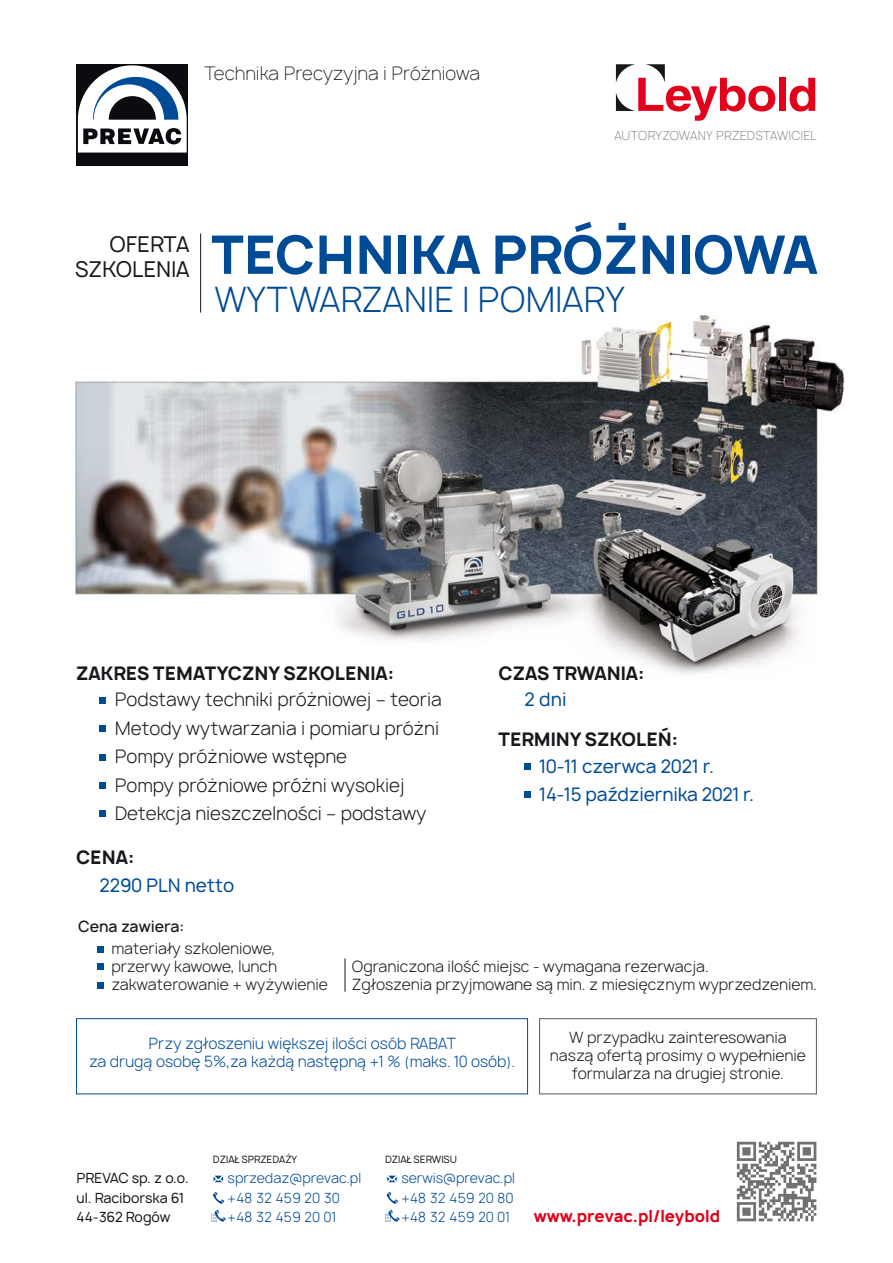
<style>
.page{position:relative;width:893px;height:1263px;background:#fff}
.page>*{position:absolute;margin:0;border:0;box-sizing:border-box;transform-origin:0 0}
.t1{font:700 51px "Manrope";color:#004b95}
.t2{font:300 33.6px "Manrope";color:#004b95}
.t3{font:21px/25.2px "Manrope";color:#1a171c;text-align:right}
.t4{font:300 18px/28.5px "Manrope";color:#1a171c}
.t5{font:700 18px "Manrope";color:#1a171c}
.t6{font:18px/28.5px "Manrope";color:#004b95}
.t7{font:100 18px "Manrope";color:#1a171c}
.t8{font:700 15.75px "Manrope";color:#e2001a}
.t9{font:300 15px/18px "Manrope";color:#1a171c;text-align:center}
.t10{font:300 15px/18px "Manrope";color:#004b95;text-align:center}
.t11{font:500 15px "Manrope";color:#1a171c}
.t12{font:300 13.5px/19.5px "Manrope";letter-spacing:.01em;color:#004b95}
.t13{font:13.5px/19.5px "Manrope";color:#1a171c}
.t14{font:100 12px "Manrope";letter-spacing:.025em;color:#707172}
.t15{font:9.75px "Manrope";color:#1a171c}
</style>
<div class="page">
<img style="left:75px;top:310px;width:770px;height:364px">
<svg style="left:98px;top:947px;width:6px;height:6px"></svg>
<svg style="left:98px;top:964px;width:6px;height:6px"></svg>
<svg style="left:98px;top:982px;width:6px;height:6px"></svg>
<div style="left:99px;top:697px;width:7px;height:6px;background:#004b95"></div>
<div style="left:99px;top:726px;width:7px;height:6px;background:#004b95"></div>
<div style="left:99px;top:754px;width:7px;height:6px;background:#004b95"></div>
<div style="left:99px;top:782px;width:7px;height:6px;background:#004b95"></div>
<div style="left:99px;top:811px;width:7px;height:6px;background:#004b95"></div>
<div style="left:779px;top:78px;width:7px;height:33px;background:#e2001a"></div>
<svg style="left:790px;top:78px;width:25px;height:34px"></svg>
<svg style="left:616px;top:64px;width:159px;height:57px"></svg>
<svg style="left:213px;top:1192px;width:11px;height:12px"></svg>
<svg style="left:211px;top:1210px;width:15px;height:12px"></svg>
<svg style="left:213px;top:1175px;width:10px;height:8px"></svg>
<svg style="left:387px;top:1192px;width:11px;height:12px"></svg>
<svg style="left:385px;top:1210px;width:15px;height:12px"></svg>
<svg style="left:386px;top:1175px;width:12px;height:8px"></svg>
<svg style="left:737px;top:1142px;width:79px;height:79px"></svg>
<svg style="left:525px;top:763px;width:6px;height:6px"></svg>
<svg style="left:525px;top:791px;width:6px;height:6px"></svg>
<hr style="left:345px;top:958px;width:1px;height:34px;background:#1a171c">
<div style="left:77px;top:64px;width:111px;height:101px;background:#0c0c10"></div>
<svg style="left:78px;top:65px;width:109px;height:88px"></svg>
<div style="left:539px;top:1018px;width:278px;height:76px;border:1px solid #58585a"></div>
<div style="left:76px;top:1018px;width:452px;height:76px;border:1px solid #004b95"></div>
<hr style="left:200px;top:233px;width:1px;height:80px;background:#1a171c">
<p class="t7" style="left:204px;top:63px;width:277px">Technika Precyzyjna i Próżniowa</p>
<p class="t14" style="left:614px;top:128px;width:204px">AUTORYZOWANY PRZEDSTAWICIEL</p>
<h3 class="t3" style="left:75px;top:232px;width:116px">OFERTA<br>SZKOLENIA</h3>
<h1 class="t1" style="left:211px;top:220px;width:608px">TECHNIKA PRÓŻNIOWA</h1>
<h2 class="t2" style="left:215px;top:279px;width:412px">WYTWARZANIE I POMIARY</h2>
<p class="t5" style="left:76px;top:660px;width:320px">ZAKRES TEMATYCZNY SZKOLENIA:</p>
<p class="t4" style="left:115px;top:686px;width:329px">Podstawy techniki próżniowej – teoria Metody wytwarzania i pomiaru próżni Pompy próżniowe wstępne<br>Pompy próżniowe próżni wysokiej Detekcja nieszczelności – podstawy</p>
<p class="t5" style="left:76px;top:845px;width:60px">CENA:</p>
<p class="t6" style="left:99px;top:871px;width:136px">2290 PLN netto</p>
<p class="t11" style="left:78px;top:916px;width:108px">Cena zawiera:</p>
<p class="t5" style="left:499px;top:661px;width:148px">CZAS TRWANIA:</p>
<p class="t6" style="left:525px;top:685px;width:44px">2 dni</p>
<p class="t5" style="left:499px;top:727px;width:181px">TERMINY SZKOLEŃ:</p>
<p class="t6" style="left:540px;top:752px;width:216px">10-11 czerwca 2021 r.<br>14-15 października 2021 r.</p>
<p class="t9" style="left:98px;top:939px;width:179px">- materiały szkoleniowe,</p>
<p class="t9" style="left:98px;top:957px;width:181px">- przerwy kawowe, lunch</p>
<p class="t9" style="left:98px;top:975px;width:232px">- zakwaterowanie + wyżywienie</p>
<p class="t9" style="left:352px;top:957px;width:358px">Ograniczona ilość miejsc - wymagana rezerwacja.</p>
<p class="t9" style="left:352px;top:975px;width:467px">Zgłoszenia przyjmowane są min. z miesięcznym wyprzedzeniem.</p>
<p class="t10" style="left:89px;top:1035px;width:428px">Przy zgłoszeniu większej ilości osób RABAT<br>za drugą osobę 5%,za każdą następną +1 % (maks. 10 osób).</p>
<p class="t9" style="left:550px;top:1028px;width:258px">W przypadku zainteresowania naszą ofertą prosimy o wypełnienie formularza na drugiej stronie.</p>
<p class="t15" style="left:213px;top:1153px;width:86px">DZIAŁ SPRZEDAŻY</p>
<p class="t15" style="left:385px;top:1153px;width:74px">DZIAŁ SERWISU</p>
<p class="t13" style="left:76px;top:1168px;width:113px">PREVAC sp. z o.o. ul. Raciborska 61<br>44-362 Rogów</p>
<p class="t12" style="left:228px;top:1168px;width:135px">sprzedaz@prevac.pl +48 32 459 20 30 +48 32 459 20 01</p>
<p class="t12" style="left:401px;top:1168px;width:115px">serwis@prevac.pl +48 32 459 20 80 +48 32 459 20 01</p>
<p class="t8" style="left:534px;top:1206px;width:188px">www.prevac.pl/leybold</p>
</div>
